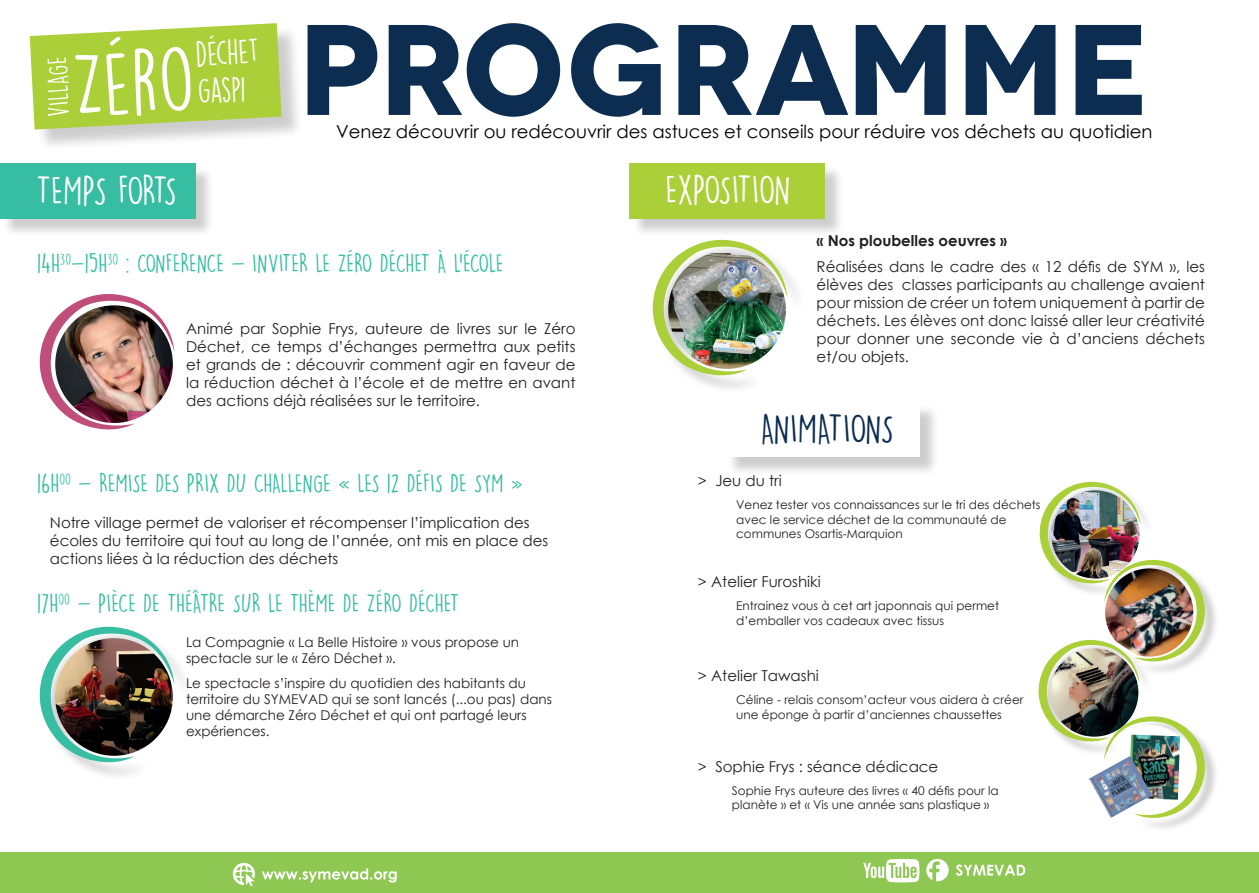
<style>
.page{position:relative;width:1259px;height:893px;background:#fff}
.page>*{position:absolute;margin:0;border:0;box-sizing:border-box;transform-origin:0 0}
.t1{font:37.5px "DK Lemon Yellow Sun";letter-spacing:-.045em;color:#fff}
.t2{font:37.5px "DK Lemon Yellow Sun";letter-spacing:-.015em;color:#0c2d50}
.t3{font:37.5px "DK Lemon Yellow Sun";letter-spacing:-.025em;color:#fff}
.t4{font:31.35px/37.5px "DK Lemon Yellow Sun";color:#fff}
.t5{font:24px "DK Lemon Yellow Sun";color:#36bda2}
.t6{font:18px "Century Gothic";color:#000}
.t7{font:15px/18px "Century Gothic";color:#231f20;text-align:justify}
.t8{font:700 15px "Century Gothic";color:#231f20}
.t9{font:13.5px/16.2px "Century Gothic";color:#231f20}
.t10{font:12px/14.4px "Century Gothic";color:#231f20}
</style>
<div class="page">
<div style="left:0;top:853px;width:1259px;height:40px;background:#8ec852"></div>
<svg style="left:232px;top:862px;width:23px;height:24px"></svg>
<svg style="left:262px;top:868px;width:135px;height:14px"></svg>
<svg style="left:926px;top:859px;width:22px;height:22px"></svg>
<svg style="left:956px;top:864px;width:69px;height:12px"></svg>
<svg style="left:863px;top:859px;width:56px;height:23px"></svg>
<div style="left:2px;top:166px;width:212px;height:72px;background:#231f20;opacity:.22"></div>
<div style="left:0;top:164px;width:196px;height:55px;background:#36bda2"></div>
<div style="left:33px;top:26px;width:270px;height:125px;background:#231f20;opacity:.22"></div>
<svg style="left:30px;top:23px;width:252px;height:107px"></svg>
<svg style="left:307px;top:23px;width:834px;height:94px;fill:#0c2d50"></svg>
<svg style="left:39px;top:294px;width:135px;height:136px"></svg>
<img style="left:55px;top:305px;width:118px;height:118px;border-radius:59px">
<div style="left:42px;top:629px;width:151px;height:152px;background:#231f20;opacity:.22"></div>
<svg style="left:39px;top:626px;width:135px;height:142px"></svg>
<img style="left:55px;top:638px;width:118px;height:118px;border-radius:59px">
<div style="left:727px;top:404px;width:212px;height:72px;background:#231f20;opacity:.22"></div>
<div style="left:724px;top:402px;width:196px;height:55px;background:#fff"></div>
<div style="left:632px;top:165px;width:212px;height:72px;background:#231f20;opacity:.22"></div>
<div style="left:629px;top:163px;width:196px;height:55px;background:#abcf38"></div>
<div style="left:655px;top:242px;width:150px;height:152px;background:#231f20;opacity:.22"></div>
<svg style="left:647px;top:236px;width:140px;height:145px"></svg>
<img style="left:668px;top:253px;width:118px;height:116px">
<div style="left:1106px;top:718px;width:112px;height:114px;background:#231f20;opacity:.22"></div>
<div style="left:1106px;top:562px;width:112px;height:113px;background:#231f20;opacity:.22"></div>
<img style="left:1038px;top:481px;width:171px;height:341px">
<img style="left:1050px;top:648px;width:88px;height:89px;border-radius:44px">
<h2 class="t4" style="left:195px;top:35px;width:65px;rotate:-3deg">déchet gaspi</h2>
<h1 class="t1" style="left:36px;top:168px;width:142px">TEMPS FORTS</h1>
<p class="t6" style="left:336px;top:118px;width:818px">Venez découvrir ou redécouvrir des astuces et conseils pour réduire vos déchets au quotidien</p>
<h1 class="t3" style="left:665px;top:167px;width:127px">EXPOSITION</h1>
<h3 class="t5" style="left:37px;top:248px;width:468px">14H<sup>30</sup>-15H<sup>30</sup> : CONFERENCE - INVITER LE ZÉRO DÉCHET À L’ÉCOLE</h3>
<p class="t7" style="left:186px;top:320px;width:391px">Animé par Sophie Frys, auteure de livres sur le Zéro Déchet, ce temps d’échanges permettra aux petits et grands de : découvrir comment agir en faveur de la réduction déchet à l’école et de mettre en avant des actions déjà réalisées sur le territoire.</p>
<h3 class="t5" style="left:37px;top:469px;width:487px">16H<sup>00</sup> - REMISE DES PRIX DU CHALLENGE « LES 12 DÉFIS DE SYM »</h3>
<p class="t7" style="left:50px;top:513px;width:500px;text-align:left">Notre village permet de valoriser et récompenser l’implication des écoles du territoire qui tout au long de l’année, ont mis en place des actions liées à la réduction des déchets</p>
<h3 class="t5" style="left:37px;top:589px;width:424px">17H<sup>00</sup> - PIÈCE DE THÉÂTRE SUR LE THÈME DE ZÉRO DÉCHET</h3>
<p class="t9" style="left:186px;top:633px;width:334px">La Compagnie « La Belle Histoire » vous propose un spectacle sur le « Zéro Déchet ».</p>
<p class="t9" style="left:186px;top:674px;width:367px">Le spectacle s’inspire du quotidien des habitants du territoire du SYMEVAD qui se sont lancés (...ou pas) dans une démarche Zéro Déchet et qui ont partagé leurs expériences.</p>
<p class="t8" style="left:816px;top:229px;width:192px">« Nos ploubelles oeuvres »</p>
<p class="t7" style="left:816px;top:258px;width:390px">Réalisées dans le cadre des « 12 défis de SYM », les élèves des classes participants au challenge avaient pour mission de créer un totem uniquement à partir de déchets. Les élèves ont donc laissé aller leur créativité pour donner une seconde vie à d’anciens déchets et/ou objets.</p>
<h1 class="t2" style="left:760px;top:406px;width:135px">ANIMATIONS</h1>
<p class="t7" style="left:698px;top:472px;width:85px">&gt; Jeu du tri</p>
<p class="t10" style="left:736px;top:497px;width:306px">Venez tester vos connaissances sur le tri des déchets avec le service déchet de la communauté de communes Osartis-Marquion</p>
<p class="t7" style="left:698px;top:573px;width:124px">&gt; Atelier Furoshiki</p>
<p class="t10" style="left:736px;top:599px;width:264px">Entrainez vous à cet art japonnais qui permet d’emballer vos cadeaux avec tissus</p>
<p class="t7" style="left:698px;top:667px;width:122px">&gt; Atelier Tawashi</p>
<p class="t10" style="left:736px;top:692px;width:289px">Céline - relais consom’acteur vous aidera à créer une éponge à partir d’anciennes chaussettes</p>
<p class="t7" style="left:698px;top:757px;width:242px">&gt; Sophie Frys : séance dédicace</p>
<p class="t10" style="left:732px;top:783px;width:268px">Sophie Frys auteure des livres « 40 défis pour la planète » et « Vis une année sans plastique »</p>
</div>
